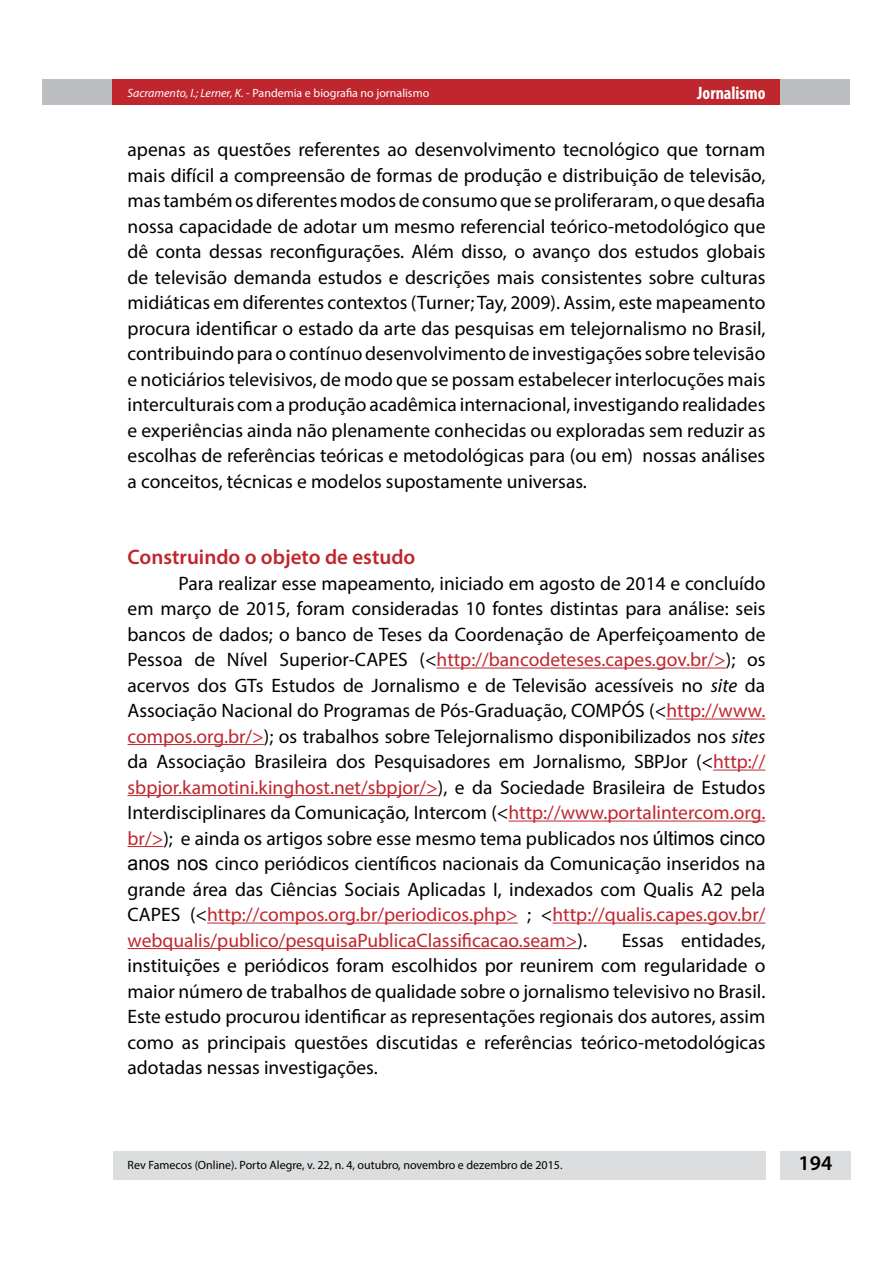
<style>
.page{position:relative;width:893px;height:1263px;background:#fff}
.page>*{position:absolute;margin:0;border:0;box-sizing:border-box;transform-origin:0 0}
.t1{font:600 21px "Myriad Pro";color:#bf262e}
.t2{font:600 21px "Myriad Pro";color:#000}
.t3{font:19.5px/25.5px "Myriad Pro";color:#000;text-align:justify}
.t4{font:700 condensed 18px "Myriad Pro";color:#fff}
.t5{font:12px "Myriad Pro";color:#000}
.t6{font:12px "Myriad Pro";color:#fff}
.s1{font-style:italic}
.s2{color:#bf262e}
.s3{font-family:"Arial"}
</style>
<div class="page">
<div style="left:43px;top:80px;width:807px;height:25px;background:#bcbec1"></div>
<div style="left:113px;top:80px;width:667px;height:25px;background:#bf262e"></div>
<div style="left:780px;top:1151px;width:70px;height:28px;background:#dbddde"></div>
<div style="left:113px;top:1151px;width:652px;height:28px;background:#dbddde"></div>
<hr style="left:437px;top:667px;width:289px;height:1px;background:#bf262e">
<hr style="left:666px;top:718px;width:99px;height:1px;background:#bf262e">
<hr style="left:128px;top:744px;width:136px;height:1px;background:#bf262e">
<hr style="left:713px;top:769px;width:52px;height:1px;background:#bf262e">
<hr style="left:128px;top:795px;width:310px;height:1px;background:#bf262e">
<hr style="left:509px;top:820px;width:256px;height:1px;background:#bf262e">
<hr style="left:128px;top:846px;width:35px;height:1px;background:#bf262e">
<hr style="left:207px;top:922px;width:311px;height:1px;background:#bf262e">
<hr style="left:553px;top:922px;width:212px;height:1px;background:#bf262e">
<hr style="left:128px;top:948px;width:449px;height:1px;background:#bf262e">
<p class="t6" style="left:128px;top:85px;width:303px"><span class="s1">Sacramento, I.; Lerner, K.</span> - Pandemia e biografia no jornalismo</p>
<p class="t4" style="left:697px;top:82px;width:70px">Jornalismo</p>
<p class="t3" style="left:128px;top:136px;width:639px">apenas as questões referentes ao desenvolvimento tecnológico que tornam mais difícil a compreensão de formas de produção e distribuição de televisão, mas também os diferentes modos de consumo que se proliferaram, o que desafia nossa capacidade de adotar um mesmo referencial teórico-metodológico que dê conta dessas reconfigurações. Além disso, o avanço dos estudos globais de televisão demanda estudos e descrições mais consistentes sobre culturas midiáticas em diferentes contextos (Turner; Tay, 2009). Assim, este mapeamento procura identificar o estado da arte das pesquisas em telejornalismo no Brasil, contribuindo para o contínuo desenvolvimento de investigações sobre televisão e noticiários televisivos, de modo que se possam estabelecer interlocuções mais interculturais com a produção acadêmica internacional, investigando realidades e experiências ainda não plenamente conhecidas ou exploradas sem reduzir as escolhas de referências teóricas e metodológicas para (ou em) nossas análises a conceitos, técnicas e modelos supostamente universas.</p>
<p class="t1" style="left:128px;top:544px;width:289px">Construindo o objeto de estudo</p>
<p class="t3" style="left:128px;top:570px;width:639px;text-indent:51px">Para realizar esse mapeamento, iniciado em agosto de 2014 e concluído em março de 2015, foram consideradas 10 fontes distintas para análise: seis bancos de dados; o banco de Teses da Coordenação de Aperfeiçoamento de Pessoa de Nível Superior-CAPES (&lt;<span class="s2">http://bancodeteses.capes.gov.br/&gt;</span>); os acervos dos GTs Estudos de Jornalismo e de Televisão acessíveis no <span class="s1">site</span> da Associação Nacional do Programas de Pós-Graduação, COMPÓS (&lt;<span class="s2">http://www. compos.org.br/&gt;</span>); os trabalhos sobre Telejornalismo disponibilizados nos <span class="s1">sites </span>da Associação Brasileira dos Pesquisadores em Jornalismo, SBPJor (&lt;<span class="s2">http:// sbpjor.kamotini.kinghost.net/sbpjor/&gt;</span>), e da Sociedade Brasileira de Estudos Interdisciplinares da Comunicação, Intercom (&lt;<span class="s2">http://www.portalintercom.org. br/&gt;</span>); e ainda os artigos sobre esse mesmo tema publicados nos <span class="s3">últimos cinco anos nos</span> cinco periódicos científicos nacionais da Comunicação inseridos na grande área das Ciências Sociais Aplicadas I, indexados com Qualis A2 pela CAPES (&lt;<span class="s2">http://compos.org.br/periodicos.php&gt;</span> ; &lt;<span class="s2">http://qualis.capes.gov.br/ webqualis/publico/pesquisaPublicaClassificacao.seam&gt;</span>).</p>
<p class="t3" style="left:128px;top:927px;width:639px;text-indent:494px">Essas entidades, instituições e periódicos foram escolhidos por reunirem com regularidade o maior número de trabalhos de qualidade sobre o jornalismo televisivo no Brasil.<br>Este estudo procurou identificar as representações regionais dos autores, assim como as principais questões discutidas e referências teórico-metodológicas adotadas nessas investigações.</p>
<p class="t5" style="left:128px;top:1158px;width:436px">Rev Famecos (Online). Porto Alegre, v. 22, n. 4, outubro, novembro e dezembro de 2015.</p>
<p class="t2" style="left:798px;top:1150px;width:35px">194</p>
</div>
